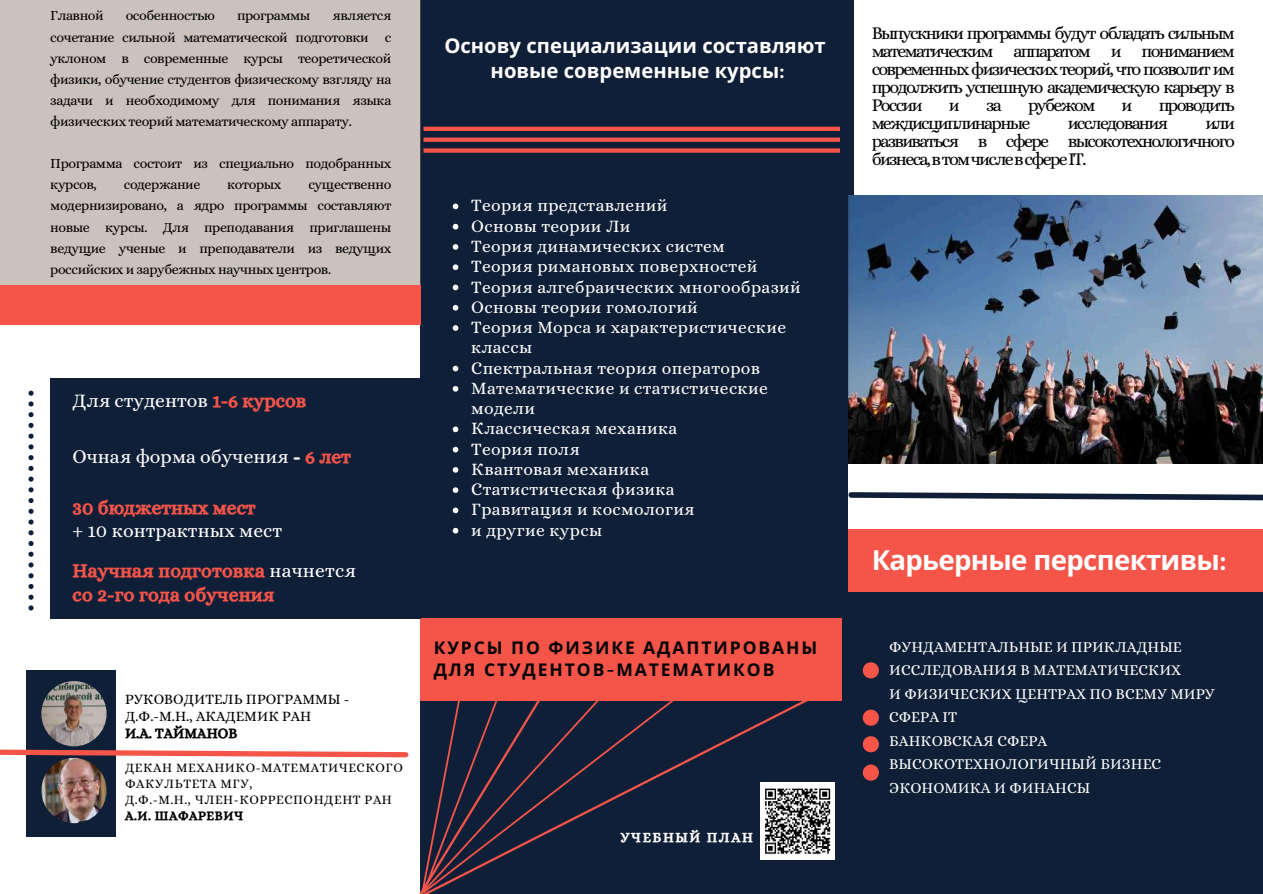
<style>
.page{position:relative;width:1263px;height:894px;background:#fff}
.page>*{position:absolute;margin:0;border:0;box-sizing:border-box;transform-origin:0 0}
.t1{font:700 27.6px "Noto Sans";letter-spacing:-.025em;color:#fff}
.t2{font:700 20.25px/24.9px "Noto Sans";color:#fff;text-align:center}
.t3{font:19.5px "Alice";color:#fff}
.t4{font:19.5px/23.7px "CA Generated";letter-spacing:.01em;color:#f55449}
.t5{font:18px/18px "Alice";letter-spacing:-.095em;color:#000;text-align:justify}
.t6{font:17.55px/20.2px "Alice";letter-spacing:.02em;color:#fff}
.t7{font:700 17.4px/21.3px "Noto Sans";letter-spacing:.11em;color:#000}
.t8{font:15.15px/23.4px "Alice";color:#fff}
.t9{font:14.4px/17.2px "Alice";color:#000}
.t10{font:14.4px "CA Generated";color:#000}
.t11{font:14.1px/21.1px "Alice";letter-spacing:-.035em;color:#000;text-align:justify}
.t12{font:13.95px "CA Generated";letter-spacing:.11em;color:#fff}
.t13{font:12.9px/16.2px "Alice";letter-spacing:.04em;color:#000}
.t14{font:12.9px "CA Generated";letter-spacing:.04em;color:#000}
.s1{font-family:"CA Generated";color:#f55449}
.s2{font-family:"CA Generated"}
.s3{font-family:"Alice";color:#fff}
.s4{font-family:"Libre Baskerville"}
</style>
<div class="page">
<div style="left:420px;top:0;width:434px;height:893px;background:#0f1f38"></div>
<img style="left:828px;top:782px;width:7px;height:77px">
<svg style="left:423px;top:127px;width:417px;height:25px"></svg>
<div style="left:420px;top:618px;width:421px;height:83px;background:#f55449"></div>
<div style="left:0;top:0;width:421px;height:305px;background:#cbc1bd"></div>
<div style="left:50px;top:378px;width:371px;height:240px;background:#0f1f38"></div>
<div style="left:0;top:286px;width:421px;height:39px;background:#f55449"></div>
<svg style="left:28px;top:605px;width:5px;height:5px"></svg>
<svg style="left:28px;top:573px;width:5px;height:26px"></svg>
<svg style="left:28px;top:562px;width:5px;height:5px"></svg>
<svg style="left:28px;top:541px;width:5px;height:15px"></svg>
<svg style="left:28px;top:530px;width:5px;height:5px"></svg>
<svg style="left:28px;top:519px;width:5px;height:5px"></svg>
<svg style="left:28px;top:498px;width:5px;height:15px"></svg>
<svg style="left:28px;top:487px;width:5px;height:5px"></svg>
<svg style="left:28px;top:455px;width:5px;height:26px"></svg>
<svg style="left:28px;top:444px;width:5px;height:5px"></svg>
<svg style="left:28px;top:412px;width:5px;height:26px"></svg>
<svg style="left:28px;top:401px;width:5px;height:5px"></svg>
<svg style="left:28px;top:390px;width:5px;height:5px"></svg>
<svg style="left:417px;top:618px;width:411px;height:275px"></svg>
<div style="left:848px;top:195px;width:415px;height:698px;background:#0f1f38"></div>
<div style="left:848px;top:529px;width:415px;height:62px;background:#f55449"></div>
<svg style="left:863px;top:662px;width:16px;height:17px"></svg>
<svg style="left:863px;top:709px;width:16px;height:17px"></svg>
<svg style="left:863px;top:736px;width:16px;height:16px"></svg>
<svg style="left:863px;top:764px;width:16px;height:17px"></svg>
<div style="left:848px;top:463px;width:415px;height:66px;background:#fff"></div>
<svg style="left:848px;top:492px;width:415px;height:9px"></svg>
<div style="left:27px;top:670px;width:89px;height:166px;background:#0f1f38"></div>
<img style="left:41px;top:680px;width:66px;height:66px;border-radius:50%">
<img style="left:41px;top:757px;width:66px;height:66px;border-radius:50%">
<svg style="left:0;top:746px;width:409px;height:13px"></svg>
<img style="left:848px;top:195px;width:415px;height:268px">
<svg style="left:453px;top:203px;width:5px;height:6px"></svg>
<svg style="left:453px;top:224px;width:5px;height:5px"></svg>
<svg style="left:453px;top:244px;width:5px;height:6px"></svg>
<svg style="left:453px;top:264px;width:5px;height:6px"></svg>
<svg style="left:453px;top:284px;width:5px;height:6px"></svg>
<svg style="left:453px;top:305px;width:5px;height:5px"></svg>
<svg style="left:453px;top:325px;width:5px;height:6px"></svg>
<svg style="left:453px;top:365px;width:5px;height:6px"></svg>
<svg style="left:453px;top:386px;width:5px;height:5px"></svg>
<svg style="left:453px;top:426px;width:5px;height:6px"></svg>
<svg style="left:453px;top:446px;width:5px;height:6px"></svg>
<svg style="left:453px;top:467px;width:5px;height:5px"></svg>
<svg style="left:453px;top:487px;width:5px;height:6px"></svg>
<svg style="left:453px;top:507px;width:5px;height:6px"></svg>
<svg style="left:453px;top:527px;width:5px;height:6px"></svg>
<p class="t11" style="left:50px;top:5px;width:55px">Главной</p>
<p class="t11" style="left:126px;top:5px;width:91px">особенностью</p>
<p class="t11" style="left:237px;top:5px;width:75px">программы</p>
<p class="t11" style="left:50px;top:5px;width:343px;text-indent:282px">является сочетание сильной математической подготовки с уклоном в современные курсы теоретической физики, обучение студентов физическому взгляду на задачи и необходимому для понимания языка физических теорий математическому аппарату.</p>
<p class="t11" style="left:50px;top:153px;width:343px">Программа состоит из специально подобранных курсов,</p>
<p class="t11" style="left:124px;top:174px;width:78px">содержание</p>
<p class="t11" style="left:227px;top:174px;width:56px">которых</p>
<p class="t11" style="left:50px;top:174px;width:343px;text-indent:258px">существенно модернизировано, а ядро программы составляют новые курсы. Для преподавания приглашены ведущие ученые и преподаватели из ведущих российских и зарубежных научных центров.</p>
<h3 class="t3" style="left:73px;top:389px;width:235px">Для студентов <span class="s1">1-6 курсов</span></h3>
<h3 class="t3" style="left:73px;top:445px;width:280px">Очная форма обучения <span class="s2">-</span> <span class="s1">6 лет</span></h3>
<h3 class="t4" style="left:73px;top:496px;width:185px">30 бюджетных мест</h3>
<h3 class="t3" style="left:73px;top:519px;width:211px">+ 10 контрактных мест</h3>
<h3 class="t4" style="left:73px;top:558px;width:285px">Научная подготовка <span class="s3">начнется </span>со 2-го года обучения</h3>
<p class="t9" style="left:125px;top:690px;width:226px">РУКОВОДИТЕЛЬ ПРОГРАММЫ -<br>Д.Ф.-М.Н., АКАДЕМИК РАН</p>
<p class="t10" style="left:125px;top:725px;width:114px">И.А. ТАЙМАНОВ</p>
<p class="t13" style="left:125px;top:759px;width:279px">ДЕКАН МЕХАНИКО-МАТЕМАТИЧЕСКОГО<br>ФАКУЛЬТЕТА МГУ,<br>Д.Ф.-М.Н., ЧЛЕН-КОРРЕСПОНДЕНТ РАН</p>
<p class="t14" style="left:125px;top:808px;width:120px">А.И. ШАФАРЕВИЧ</p>
<h2 class="t2" style="left:444px;top:32px;width:383px">Основу специализации составляют новые современные курсы<span class="s4">:</span></h2>
<p class="t6" style="left:471px;top:195px;width:331px">Теория представлений<br>Основы теории Ли<br>Теория динамических систем<br>Теория римановых поверхностей<br>Теория алгебраических многообразий<br>Основы теории гомологий<br>Теория Морса и характеристические классы<br>Спектральная теория операторов<br>Математические и статистические модели<br>Классическая механика<br>Теория поля<br>Квантовая механика<br>Статистическая физика<br>Гравитация и космология<br>и другие курсы</p>
<p class="t7" style="left:434px;top:636px;width:385px">КУРСЫ ПО ФИЗИКЕ АДАПТИРОВАНЫ<br>ДЛЯ СТУДЕНТОВ<span class="s4">-</span>МАТЕМАТИКОВ</p>
<p class="t12" style="left:621px;top:829px;width:134px">УЧЕБНЫЙ ПЛАН</p>
<p class="t5" style="left:872px;top:24px;width:365px">Выпускники программы будут обладать сильным математическим аппаратом и пониманием современных физических теорий, что позволит им продолжить успешную академическую карьеру в России</p>
<p class="t5" style="left:949px;top:96px;width:12px">и</p>
<p class="t5" style="left:986px;top:96px;width:17px">за</p>
<p class="t5" style="left:1028px;top:96px;width:69px">рубежом</p>
<p class="t5" style="left:1121px;top:96px;width:12px">и</p>
<p class="t5" style="left:1159px;top:96px;width:78px">проводить</p>
<p class="t5" style="left:872px;top:114px;width:160px">междисциплинарные</p>
<p class="t5" style="left:1068px;top:114px;width:102px">исследования</p>
<p class="t5" style="left:872px;top:114px;width:365px;text-indent:334px">или развиваться в сфере высокотехнологичного бизнеса,втомчислевсфереIT.</p>
<h1 class="t1" style="left:872px;top:540px;width:357px">Карьерные перспективы<span class="s4">:</span></h1>
<p class="t8" style="left:889px;top:635px;width:327px">ФУНДАМЕНТАЛЬНЫЕ И ПРИКЛАДНЫЕ<br>ИССЛЕДОВАНИЯ В МАТЕМАТИЧЕСКИХ<br>И ФИЗИЧЕСКИХ ЦЕНТРАХ ПО ВСЕМУ МИРУ<br>СФЕРА IT<br>БАНКОВСКАЯ СФЕРА<br>ВЫСОКОТЕХНОЛОГИЧНЫЙ БИЗНЕС<br>ЭКОНОМИКА И ФИНАНСЫ</p>
</div>
